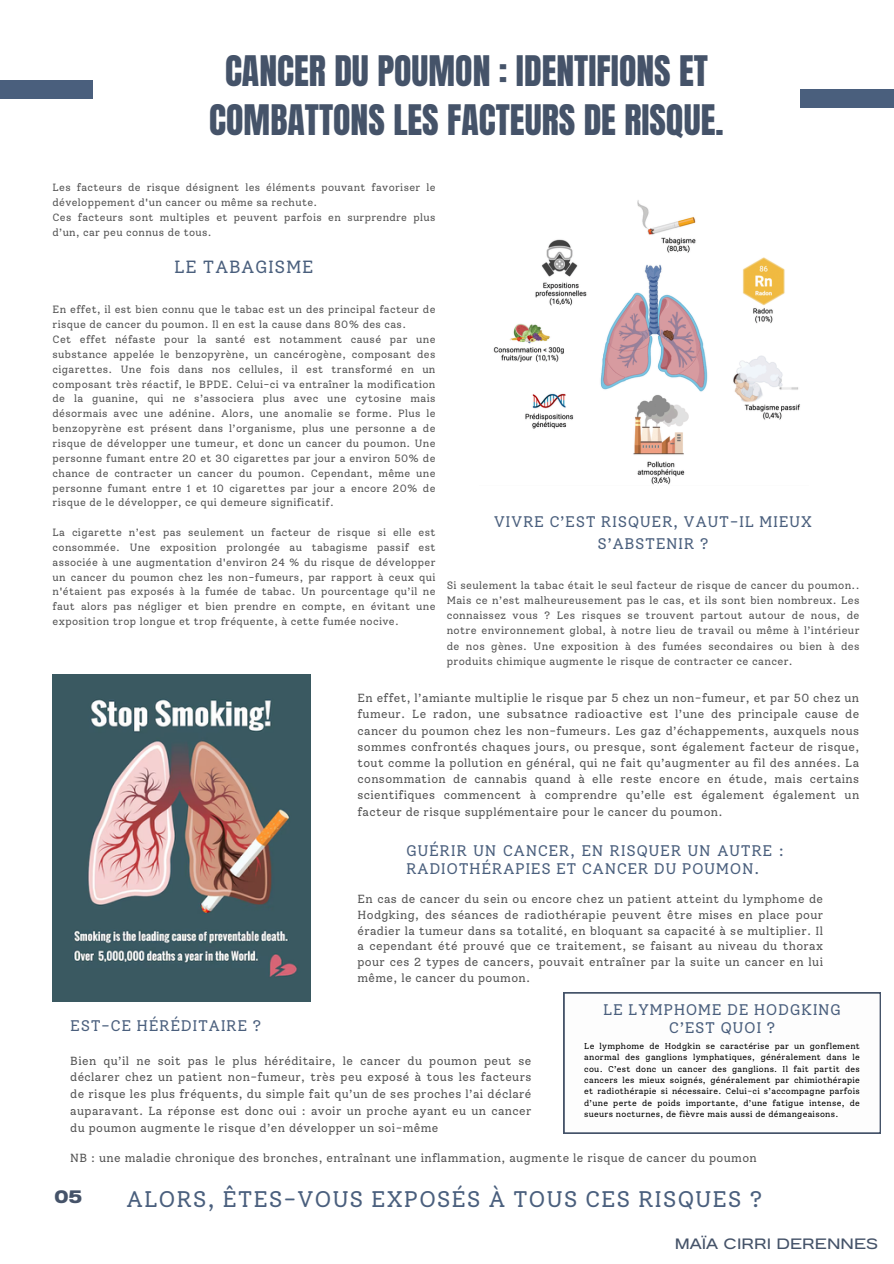
<style>
.page{position:relative;width:894px;height:1264px;background:#fff}
.page>*{position:absolute;margin:0;border:0;box-sizing:border-box;transform-origin:0 0}
.t1{font:35.7px/49.5px "Anton";color:#455369;text-align:center}
.t2{font:22.5px "Solway";letter-spacing:.035em;color:#4a5f7d}
.t3{font:700 expanded 18px "Prachason Neue";color:#455369}
.t4{font:17.55px "Solway";letter-spacing:.035em;color:#4a5f7d}
.t5{font:15.3px/18px "Solway";letter-spacing:.035em;color:#4a5f7d;text-align:center}
.t6{font:expanded 15px "Prachason Neue";color:#455369}
.t7{font:11.7px/16.2px "Solway";letter-spacing:.035em;color:#545454;text-align:justify}
.t8{font:10.65px/15.1px "Solway";letter-spacing:.035em;color:#545454;text-align:justify}
.t9{font:10.5px/14.9px "Solway";letter-spacing:.03em;color:#545454}
.t10{font:8.55px/11.2px "Solway";letter-spacing:.035em;color:#000;text-align:justify}
</style>
<div class="page">
<img style="left:493px;top:200px;width:307px;height:285px">
<img style="left:53px;top:675px;width:257px;height:326px">
<div style="left:800px;top:89px;width:93px;height:19px;background:#4a5f7d"></div>
<div style="left:0;top:80px;width:92px;height:18px;background:#4a5f7d"></div>
<svg style="left:563px;top:992px;width:317px;height:141px"></svg>
<h4 class="t1" style="left:209px;top:46px;width:516px">CANCER DU POUMON : IDENTIFIONS ET<br>COMBATTONS LES FACTEURS DE RISQUE.</h4>
<h1 class="t9" style="left:53px;top:180px;width:384px">Les facteurs de risque désignent les éléments pouvant favoriser le développement d'un cancer ou même sa rechute.<br>Ces facteurs sont multiples et peuvent parfois en surprendre plus d’un, car peu connus de tous.</h1>
<h6 class="t4" style="left:174px;top:256px;width:141px">LE TABAGISME</h6>
<h3 class="t9" style="left:53px;top:302px;width:384px">En effet, il est bien connu que le tabac est un des principal facteur de risque de cancer du poumon. Il en est la cause dans 80% des cas.<br>Cet effet néfaste pour la santé est notamment causé par une substance appelée le benzopyrène, un cancérogène, composant des cigarettes. Une fois dans nos cellules, il est transformé en un composant très réactif, le BPDE. Celui-ci va entraîner la modification de la guanine, qui ne s’associera plus avec une cytosine mais désormais avec une adénine. Alors, une anomalie se forme. Plus le benzopyrène est présent dans l’organisme, plus une personne a de risque de développer une tumeur, et donc un cancer du poumon. Une personne fumant entre 20 et 30 cigarettes par jour a environ 50% de chance de contracter un cancer du poumon. Cependant, même une personne fumant entre 1 et 10 cigarettes par jour a encore 20% de risque de le développer, ce qui demeure significatif.</h3>
<h6 class="t9" style="left:53px;top:525px;width:384px;text-align:justify">La cigarette n’est pas seulement un facteur de risque si elle est consommée. Une exposition prolongée au tabagisme passif est associée à une augmentation d'environ 24 % du risque de développer un cancer du poumon chez les non-fumeurs, par rapport à ceux qui n'étaient pas exposés à la fumée de tabac. Un pourcentage qu’il ne faut alors pas négliger et bien prendre en compte, en évitant une exposition trop longue et trop fréquente, à cette fumée nocive.</h6>
<h4 class="t5" style="left:493px;top:510px;width:320px;line-height:22.2px">VIVRE C’EST RISQUER, VAUT-IL MIEUX<br>S’ABSTENIR ?</h4>
<p class="t8" style="left:446px;top:578px;width:414px">Si seulement la tabac était le seul facteur de risque de cancer du poumon..<br>Mais ce n’est malheureusement pas le cas, et ils sont bien nombreux. Les connaissez vous ? Les risques se trouvent partout autour de nous, de notre environnement global, à notre lieu de travail ou même à l’intérieur de nos gènes. Une exposition à des fumées secondaires ou bien à des produits chimique augmente le risque de contracter ce cancer.</p>
<h4 class="t7" style="left:357px;top:690px;width:503px">En effet, l’amiante multiplie le risque par 5 chez un non-fumeur, et par 50 chez un fumeur. Le radon, une subsatnce radioactive est l’une des principale cause de cancer du poumon chez les non-fumeurs. Les gaz d’échappements, auxquels nous sommes confrontés chaques jours, ou presque, sont également facteur de risque, tout comme la pollution en général, qui ne fait qu’augmenter au fil des années. La consommation de cannabis quand à elle reste encore en étude, mais certains scientifiques commencent à comprendre qu’elle est également également un facteur de risque supplémentaire pour le cancer du poumon.</h4>
<h5 class="t5" style="left:406px;top:841px;width:379px;text-align:left">GUÉRIR UN CANCER, EN RISQUER UN AUTRE :<br>RADIOTHÉRAPIES ET CANCER DU POUMON.</h5>
<h5 class="t7" style="left:357px;top:891px;width:467px;line-height:15.6px">En cas de cancer du sein ou encore chez un patient atteint du lymphome de Hodgking, des séances de radiothérapie peuvent être mises en place pour éradier la tumeur dans sa totalité, en bloquant sa capacité à se multiplier. Il a cependant été prouvé que ce traitement, se faisant au niveau du thorax pour ces 2 types de cancers, pouvait entraîner par la suite un cancer en lui même, le cancer du poumon.</h5>
<p class="t5" style="left:70px;top:1016px;width:193px">EST-CE HÉRÉDITAIRE ?</p>
<p class="t7" style="left:70px;top:1052px;width:462px;line-height:16.8px">Bien qu’il ne soit pas le plus héréditaire, le cancer du poumon peut se déclarer chez un patient non-fumeur, très peu exposé à tous les facteurs de risque les plus fréquents, du simple fait qu’un de ses proches l’ai déclaré auparavant. La réponse est donc oui : avoir un proche ayant eu un cancer du poumon augmente le risque d’en développer un soi-même</p>
<h2 class="t5" style="left:603px;top:1000px;width:239px">LE LYMPHOME DE HODGKING<br>C’EST QUOI ?</h2>
<h5 class="t10" style="left:584px;top:1040px;width:277px">Le lymphome de Hodgkin se caractérise par un gonflement anormal des ganglions lymphatiques, généralement dans le cou. C’est donc un cancer des ganglions. Il fait partit des cancers les mieux soignés, généralement par chimiothérapie et radiothérapie si nécessaire. Celui-ci s’accompagne parfois d’une perte de poids importante, d’une fatigue intense, de sueurs nocturnes, de fièvre mais aussi de démangeaisons.</h5>
<h4 class="t7" style="left:70px;top:1149px;width:688px">NB : une maladie chronique des bronches, entraînant une inflammation, augmente le risque de cancer du poumon</h4>
<p class="t3" style="left:54px;top:1188px;width:30px">05</p>
<h6 class="t2" style="left:126px;top:1185px;width:637px">ALORS, ÊTES-VOUS EXPOSÉS À TOUS CES RISQUES ?</h6>
<p class="t6" style="left:674px;top:1236px;width:205px">MAÏA CIRRI DERENNES</p>
</div>
